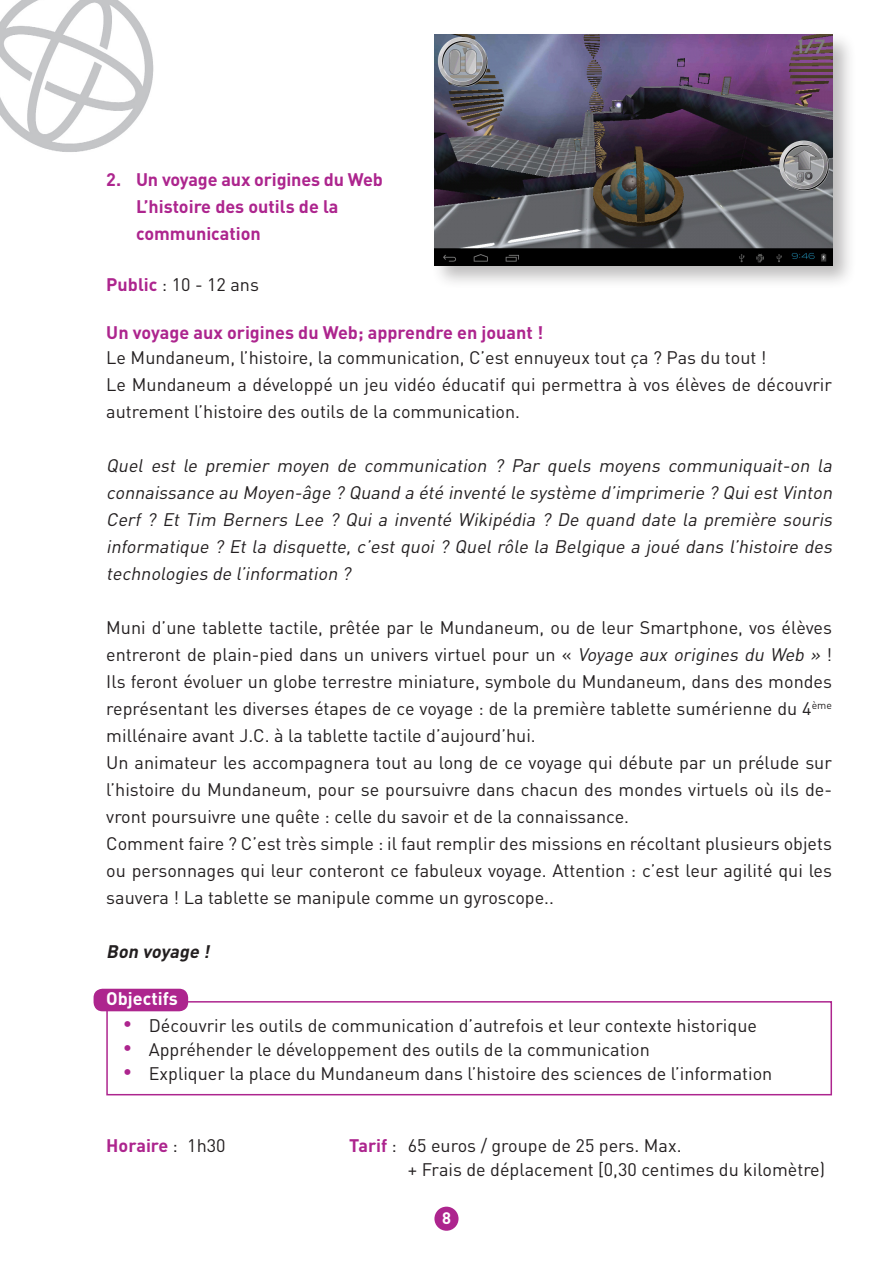
<style>
.page{position:relative;width:893px;height:1263px;background:#fff}
.page>*{position:absolute;margin:0;border:0;box-sizing:border-box;transform-origin:0 0}
.t1{font:18px/27px "DIN";color:#231f20;text-align:justify}
.t2{font:italic 18px/27px "DIN";color:#231f20;text-align:justify}
.t3{font:700 18px "DIN";color:#ad258e}
.t4{font:italic 700 18px "DIN";color:#231f20}
.t5{font:700 18px "DIN";color:#fff}
.t6{font:700 16.5px "DIN";color:#fff}
.s1{font-weight:700;color:#ad258e}
.s2{font-style:italic}
.s3{color:#fff}
.s4{font-weight:400;color:#231f20}
</style>
<div class="page">
<div style="left:106px;top:1001px;width:726px;height:94px;border:2px solid #ad258e"></div>
<div style="left:94px;top:989px;width:94px;height:22px;background:#ad258e;border-radius:9px"></div>
<img style="left:0;top:0;width:154px;height:152px">
<div style="left:434px;top:1206px;width:25px;height:25px;background:#ad258e;border-radius:50%"></div>
<div style="left:431px;top:31px;width:426px;height:259px;background:#231f20;opacity:.3"></div>
<img style="left:434px;top:35px;width:398px;height:230px">
<p class="t3" style="left:106px;top:167px;width:278px">2. Un voyage aux origines du Web</p>
<p class="t3" style="left:136px;top:194px;width:204px">L’histoire des outils de la</p>
<p class="t3" style="left:136px;top:221px;width:126px">communication</p>
<p class="t1" style="left:106px;top:270px;width:154px"><span class="s1">Public</span> : 10 - 12 ans</p>
<p class="t3" style="left:106px;top:320px;width:438px">Un voyage aux origines du Web; apprendre en jouant !</p>
<p class="t1" style="left:106px;top:344px;width:662px">Le Mundaneum, l’histoire, la communication, C’est ennuyeux tout ça ? Pas du tout !</p>
<p class="t1" style="left:106px;top:371px;width:727px">Le Mundaneum a développé un jeu vidéo éducatif qui permettra à vos élèves de découvrir autrement l’histoire des outils de la communication.</p>
<p class="t2" style="left:106px;top:452px;width:731px">Quel est le premier moyen de communication ? Par quels moyens communiquait-on la connaissance au Moyen-âge ? Quand a été inventé le système d’imprimerie ? Qui est Vinton Cerf ? Et Tim Berners Lee ? Qui a inventé Wikipédia ? De quand date la première souris informatique ? Et la disquette, c’est quoi ? Quel rôle la Belgique a joué dans l’histoire des technologies de l’information ?</p>
<p class="t1" style="left:106px;top:614px;width:727px">Muni d’une tablette tactile, prêtée par le Mundaneum, ou de leur Smartphone, vos élèves entreront de plain-pied dans un univers virtuel pour un « <span class="s2">Voyage aux origines du Web »</span> !<br>Ils feront évoluer un globe terrestre miniature, symbole du Mundaneum, dans des mondes représentant les diverses étapes de ce voyage : de la première tablette sumérienne du 4<sup>ème </sup>millénaire avant J.C. à la tablette tactile d’aujourd’hui.</p>
<p class="t1" style="left:106px;top:749px;width:727px">Un animateur les accompagnera tout au long de ce voyage qui débute par un prélude sur l’histoire du Mundaneum, pour se poursuivre dans chacun des mondes virtuels où ils de&shy;vront poursuivre une quête : celle du savoir et de la connaissance.</p>
<p class="t1" style="left:106px;top:830px;width:727px">Comment faire ? C’est très simple : il faut remplir des missions en récoltant plusieurs objets ou personnages qui leur conteront ce fabuleux voyage. Attention : c’est leur agilité qui les sauvera ! La tablette se manipule comme un gyroscope..<span class="s3">.</span></p>
<p class="t4" style="left:106px;top:940px;width:108px">Bon voyage !</p>
<p class="t5" style="left:106px;top:986px;width:73px">Objectifs</p>
<p class="t1" style="left:123px;top:1011px;width:635px"><span class="s1">•</span> Découvrir les outils de communication d’autrefois et leur contexte historique</p>
<p class="t1" style="left:123px;top:1035px;width:528px"><span class="s1">•</span> Appréhender le développement des outils de la communication</p>
<p class="t1" style="left:123px;top:1059px;width:651px"><span class="s1">•</span> Expliquer la place du Mundaneum dans l’histoire des sciences de l’information</p>
<p class="t3" style="left:106px;top:1133px;width:121px">Horaire <span class="s4">: 1h30</span></p>
<p class="t1" style="left:349px;top:1131px;width:334px"><span class="s1">Tarif</span> : 65 euros / groupe de 25 pers. Max.</p>
<p class="t1" style="left:408px;top:1155px;width:419px">+ Frais de déplacement [0,30 centimes du kilomètre)</p>
<p class="t6" style="left:442px;top:1207px;width:10px">8</p>
</div>
